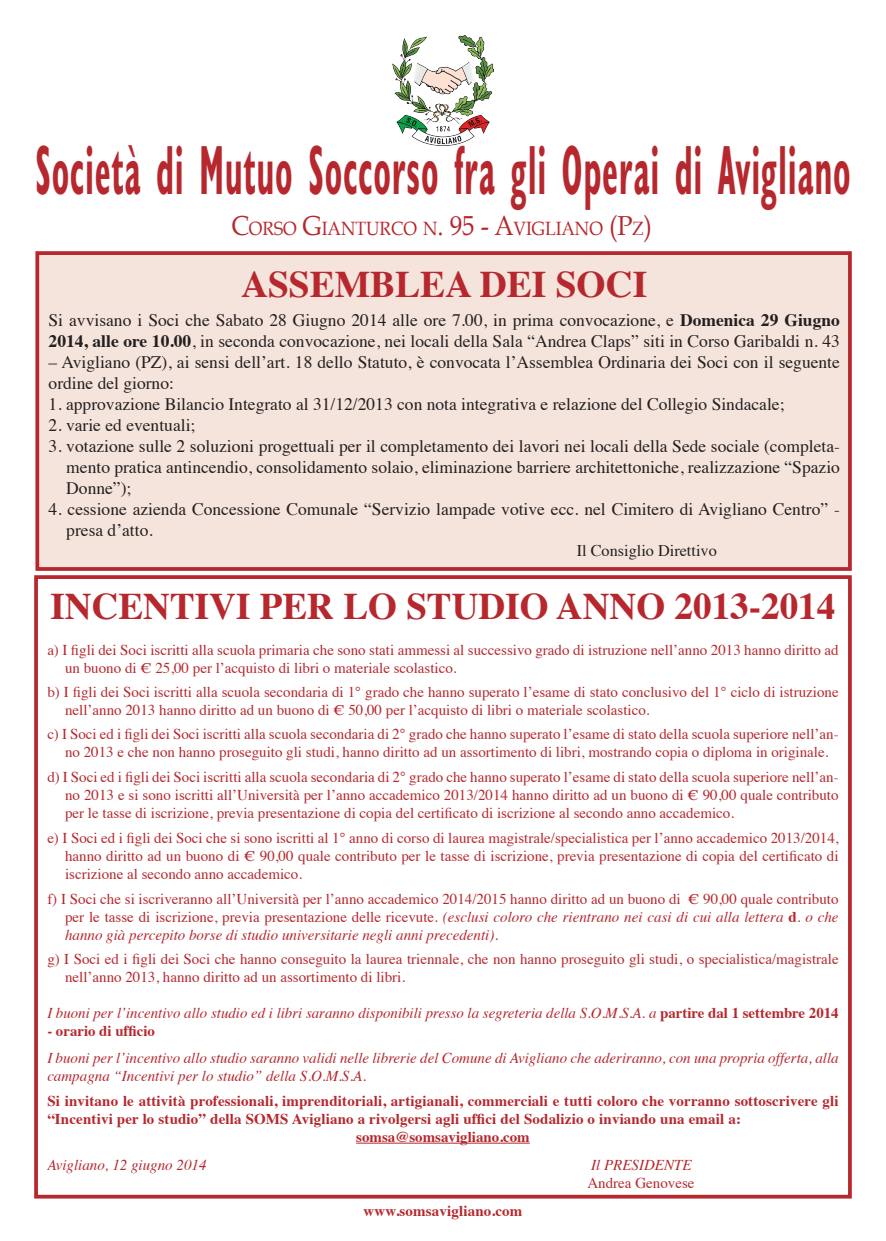
<style>
.page{position:relative;width:886px;height:1241px;background:#fff}
.page>*{position:absolute;margin:0;border:0;box-sizing:border-box;transform-origin:0 0}
.t1{font:700 condensed 70px "Humanist 521 BT";letter-spacing:.035em;color:#b6282e;scale:.5 1}
.t2{font:700 37.5px "Times";color:#b6282e}
.t3{font:19.25px "Book Antiqua";color:#b6282e;scale:.9 1}
.t4{font:17.5px/21px "Times";color:#231f20}
.t5{font:16.25px "Times";color:#231f20}
.t6{font:15px/18px "Times";color:#b6282e}
.t7{font:italic 15px/18px "Times";color:#b6282e}
.t8{font:700 15px "Times";letter-spacing:.01em;color:#b6282e}
.s1{font-size:27.5px}
.s2{font-weight:700}
.s3{font-style:italic}
.s4{font-weight:700;font-style:normal}
</style>
<div class="page">
<div style="left:35px;top:251px;width:817px;height:319px;background:#f5e4dc;border:4px solid #b6282e"></div>
<img style="left:393px;top:35px;width:100px;height:110px">
<hr style="left:356px;top:1142px;width:174px;height:1px;background:#b6282e">
<div style="left:34px;top:575px;width:818px;height:623px;border:4px solid #b6282e"></div>
<h1 class="t1" style="left:35px;top:126px;width:1631px">Società di Mutuo Soccorso fra gli Operai di Avigliano</h1>
<p class="t3" style="left:231px;top:217px;width:469px"><span class="s1">C</span>ORSO <span class="s1">G</span>IANTURCO N<span class="s1">. 95 - A</span>VIGLIANO <span class="s1">(P</span>Z<span class="s1">)</span></p>
<h2 class="t2" style="left:241px;top:248px;width:404px">Assemblea dei Soci</h2>
<p class="t4" style="left:49px;top:308px;width:793px">Si avvisano i Soci che Sabato 28 Giugno 2014 alle ore 7.00, in prima convocazione, e <span class="s2">Domenica 29 Giugno<br>2014, alle ore 10.00</span>, in seconda convocazione, nei locali della Sala “Andrea Claps” siti in Corso Garibaldi n. 43</p>
<p class="t4" style="left:49px;top:350px;width:793px">– Avigliano (PZ), ai sensi dell’art. 18 dello Statuto, è convocata l’Assemblea Ordinaria dei Soci con il seguente ordine del giorno:</p>
<p class="t4" style="left:49px;top:392px;width:737px">1. approvazione Bilancio Integrato al 31/12/2013 con nota integrativa e relazione del Collegio Sindacale;</p>
<p class="t4" style="left:49px;top:413px;width:148px">2. varie ed eventuali;</p>
<p class="t4" style="left:66px;top:434px;width:775px;text-align:justify;text-indent:-18px">3. votazione sulle 2 soluzioni progettuali per il completamento dei lavori nei locali della Sede sociale (completa&shy;mento pratica antincendio, consolidamento solaio, eliminazione barriere architettoniche, realizzazione “Spazio Donne”);</p>
<p class="t4" style="left:66px;top:497px;width:775px;text-indent:-18px">4. cessione azienda Concessione Comunale “Servizio lampade votive ecc. nel Cimitero di Avigliano Centro” - presa d’atto.</p>
<p class="t5" style="left:577px;top:535px;width:141px">Il Consiglio Direttivo</p>
<h2 class="t2" style="left:50px;top:570px;width:561px">INCENTIVI PER LO STUDIO anno</h2>
<h2 class="t2" style="left:674px;top:570px;width:162px">2013-2014</h2>
<p class="t6" style="left:65px;top:639px;width:775px;text-indent:-18px">a) I figli dei Soci iscritti alla scuola primaria che sono stati ammessi al successivo grado di istruzione nell’anno 2013 hanno diritto ad un buono di € 25,00 per l’acquisto di libri o materiale scolastico.</p>
<p class="t6" style="left:65px;top:681px;width:775px;text-indent:-18px">b) I figli dei Soci iscritti alla scuola secondaria di 1° grado che hanno superato l’esame di stato conclusivo del 1° ciclo di istruzione nell’anno 2013 hanno diritto ad un buono di € 50,00 per l’acquisto di libri o materiale scolastico.</p>
<p class="t6" style="left:47px;top:724px;width:793px;text-align:center">c) I Soci ed i figli dei Soci iscritti alla scuola secondaria di 2° grado che hanno superato l’esame di stato della scuola superiore nell’an&shy;no 2013 e che non hanno proseguito gli studi, hanno diritto ad un assortimento di libri, mostrando copia o diploma in originale.</p>
<p class="t6" style="left:65px;top:766px;width:775px;text-align:justify;text-indent:-18px">d) I Soci ed i figli dei Soci iscritti alla scuola secondaria di 2° grado che hanno superato l’esame di stato della scuola superiore nell’an&shy;no 2013 e si sono iscritti all’Università per l’anno accademico 2013/2014 hanno diritto ad un buono di € 90,00 quale contributo per le tasse di iscrizione, previa presentazione di copia del certificato di iscrizione al secondo anno accademico.</p>
<p class="t6" style="left:65px;top:827px;width:775px;text-align:justify;text-indent:-18px">e) I Soci ed i figli dei Soci che si sono iscritti al 1° anno di corso di laurea magistrale/specialistica per l’anno accademico 2013/2014, hanno diritto ad un buono di € 90,00 quale contributo per le tasse di iscrizione, previa presentazione di copia del certificato di iscrizione al secondo anno accademico.</p>
<p class="t6" style="left:65px;top:888px;width:775px;text-align:justify;text-indent:-18px">f) I Soci che si iscriveranno all’Università per l’anno accademico 2014/2015 hanno diritto ad un buono di € 90,00 quale contributo per le tasse di iscrizione, previa presentazione delle ricevute. <span class="s3">(esclusi coloro che rientrano nei casi di cui alla lettera</span> <span class="s2">d</span><span class="s3">. o che hanno già percepito borse di studio universitarie negli anni precedenti)</span>.</p>
<p class="t6" style="left:65px;top:948px;width:775px;text-indent:-18px">g) I Soci ed i figli dei Soci che hanno conseguito la laurea triennale, che non hanno proseguito gli studi, o specialistica/magistrale nell’anno 2013, hanno diritto ad un assortimento di libri.</p>
<p class="t7" style="left:47px;top:1002px;width:793px">I buoni per l’incentivo allo studio ed i libri saranno disponibili presso la segreteria della S.O.M.S.A. a <span class="s4">partire dal 1 settembre 2014</span></p>
<p class="t8" style="left:47px;top:1016px;width:109px">- orario di ufficio</p>
<p class="t7" style="left:47px;top:1047px;width:793px">I buoni per l’incentivo allo studio saranno validi nelle librerie del Comune di Avigliano che aderiranno, con una propria offerta, alla campagna “Incentivi per lo studio” della S.O.M.S.A.</p>
<p class="t8" style="left:47px;top:1086px;width:793px">Si invitano le attività professionali, imprenditoriali, artigianali, commerciali e tutti coloro che vorranno sottoscrivere gli</p>
<p class="t8" style="left:47px;top:1104px;width:695px">“Incentivi per lo studio” della SOMS Avigliano a rivolgersi agli uffici del Sodalizio o inviando una email a:</p>
<p class="t8" style="left:356px;top:1122px;width:175px">somsa@somsavigliano.com</p>
<p class="t7" style="left:47px;top:1154px;width:161px">Avigliano, 12 giugno 2014</p>
<p class="t7" style="left:591px;top:1154px;width:102px">Il PRESIDENTE</p>
<p class="t6" style="left:587px;top:1172px;width:109px">Andrea Genovese</p>
<p class="t8" style="left:363px;top:1196px;width:160px">www.somsavigliano.com</p>
</div>
